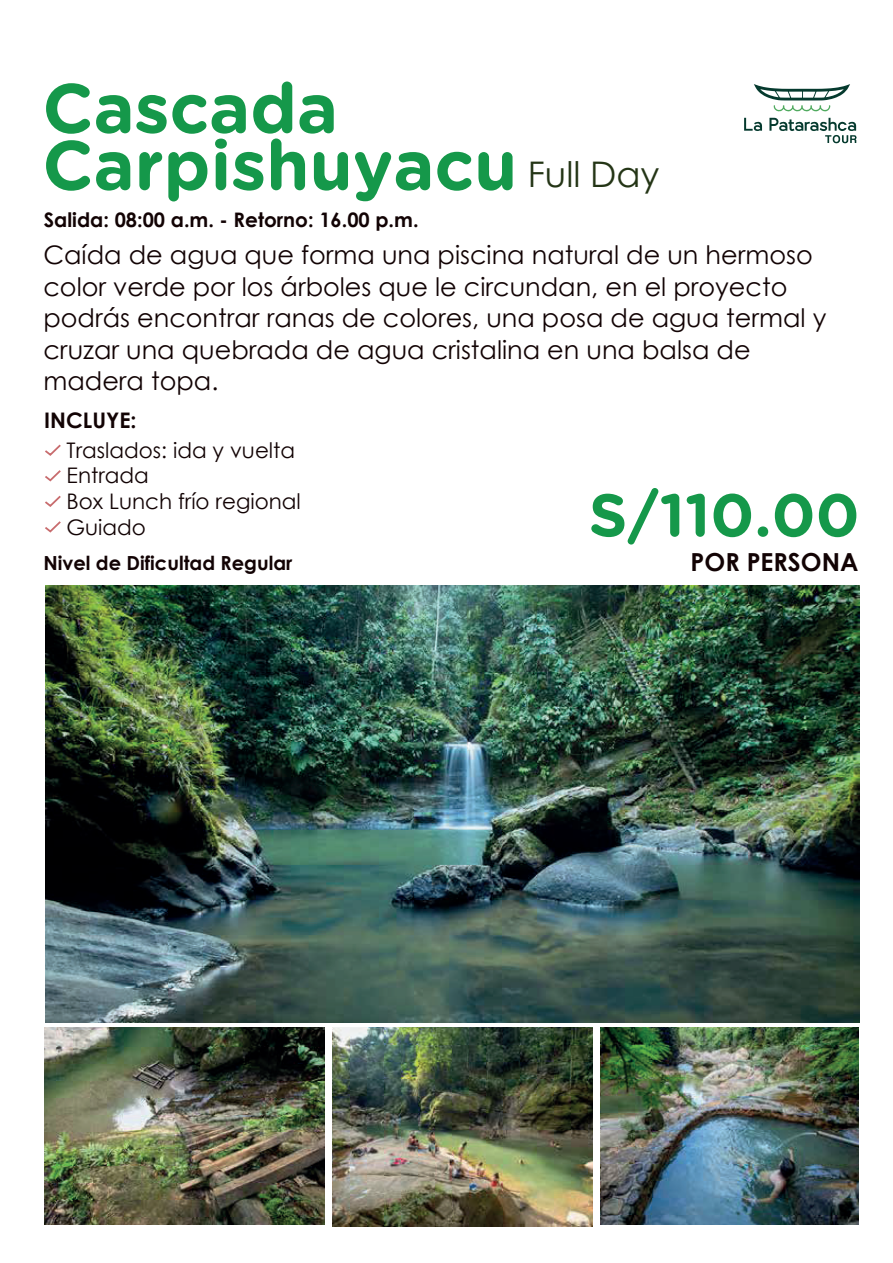
<style>
.page{position:relative;width:893px;height:1263px;background:#fff}
.page>*{position:absolute;margin:0;border:0;box-sizing:border-box;transform-origin:0 0}
.t1{font:700 69.75px/57px "Gotham Rounded";color:#15984a}
.t2{font:700 60.3px "Gotham Rounded";color:#15984a}
.t3{font:35.25px "Century Gothic";color:#243516}
.t4{font:25.5px/31.5px "Century Gothic";color:#120304}
.t5{font:700 24.9px "Century Gothic";color:#120304}
.t6{font:21.45px/25.8px "Century Gothic";color:#120304}
.t7{font:700 21.45px "Century Gothic";color:#120304}
.t8{font:700 19.95px "Century Gothic";color:#120304}
.t9{font:700 19.35px "Century Gothic";color:#120304}
</style>
<div class="page">
<svg style="left:45px;top:444px;width:16px;height:12px"></svg>
<svg style="left:45px;top:470px;width:16px;height:12px"></svg>
<svg style="left:45px;top:495px;width:16px;height:12px"></svg>
<svg style="left:45px;top:521px;width:16px;height:12px"></svg>
<img style="left:45px;top:585px;width:814px;height:437px">
<img style="left:333px;top:1028px;width:260px;height:198px">
<img style="left:600px;top:1027px;width:258px;height:198px">
<img style="left:45px;top:1027px;width:280px;height:198px">
<svg style="left:754px;top:84px;width:96px;height:28px"></svg>
<svg style="left:744px;top:118px;width:18px;height:13px"></svg>
<svg style="left:769px;top:118px;width:88px;height:25px"></svg>
<h1 class="t1" style="left:42px;top:77px;width:476px">Cascada<br>Carpishuyacu</h1>
<p class="t8" style="left:44px;top:205px;width:376px">Salida: 08:00 a.m. - Retorno: 16.00 p.m.</p>
<h3 class="t3" style="left:528px;top:150px;width:133px">Full Day</h3>
<p class="t4" style="left:43px;top:239px;width:784px">Caída de agua que forma una piscina natural de un hermoso color verde por los árboles que le circundan, en el proyecto podrás encontrar ranas de colores, una posa de agua termal y cruzar una quebrada de agua cristalina en una balsa de madera topa.</p>
<p class="t7" style="left:44px;top:404px;width:94px">INCLUYE:</p>
<p class="t6" style="left:67px;top:436px;width:236px">Traslados: ida y vuelta<br>Entrada<br>Box Lunch frío regional<br>Guiado</p>
<p class="t9" style="left:43px;top:548px;width:250px">Nivel de Dificultad Regular</p>
<h2 class="t2" style="left:589px;top:471px;width:272px">S/110.00</h2>
<p class="t5" style="left:691px;top:543px;width:169px">POR PERSONA</p>
</div>
